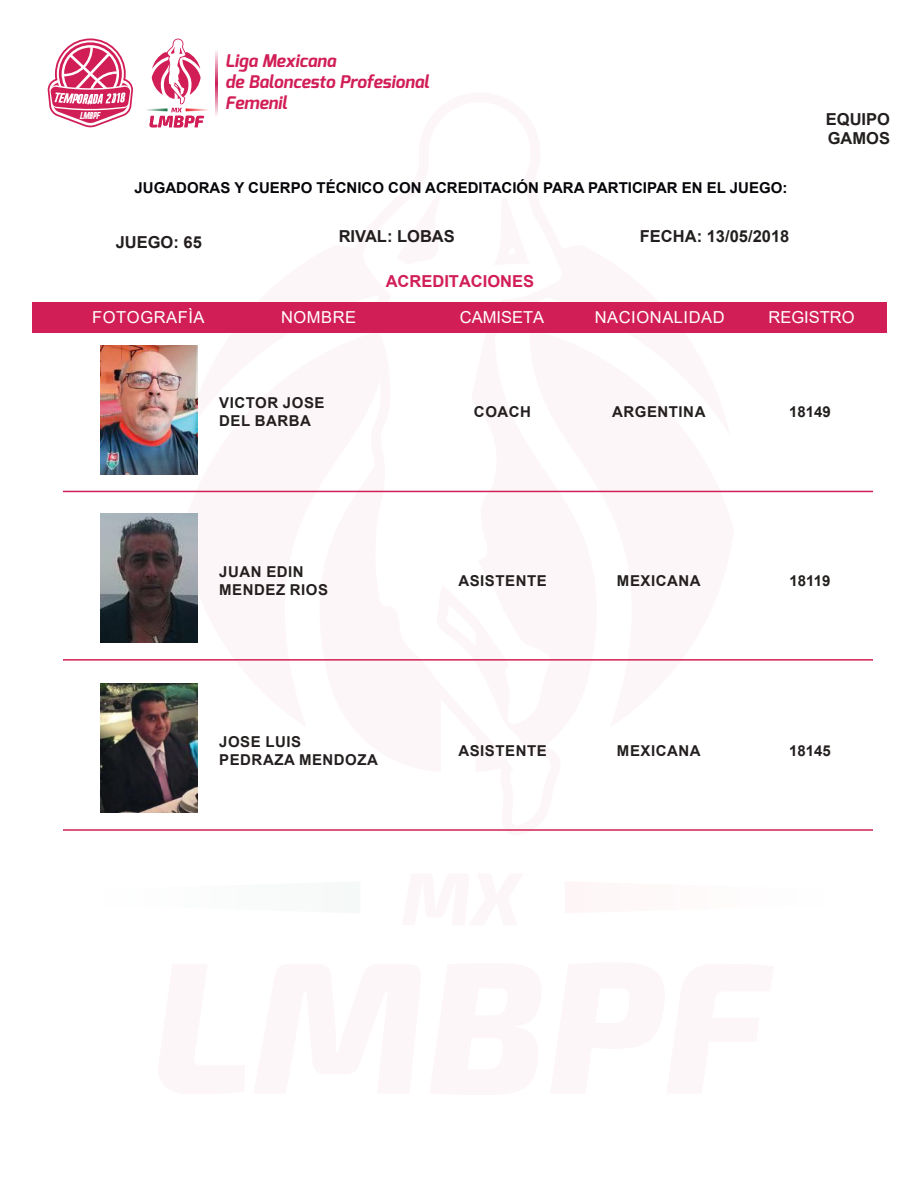
<style>
.page{position:relative;width:918px;height:1188px;background:#fff}
.page>*{position:absolute;margin:0;border:0;box-sizing:border-box;transform-origin:0 0}
.t1{font:italic 700 17.4px/20.9px "Exo";color:#d11e57}
.t2{font:700 16.5px/19.8px "Arial";color:#241f1f}
.t3{font:16.5px "Arial";letter-spacing:.035em;color:#fff}
.t4{font:16.5px "Arial";color:#fff}
.t5{font:700 16.5px "Arial";color:#d11e57}
.t6{font:700 15px/18px "Arial";letter-spacing:.035em;color:#241f1f}
.t7{font:700 15px "Arial";color:#05050a}
.t8{font:9.75px "Urae Nium";color:#fff}
</style>
<div class="page">
<svg style="left:361px;top:302px;width:203px;height:191px"></svg>
<div style="left:33px;top:303px;width:854px;height:30px;background:#d11e57"></div>
<svg style="left:146px;top:38px;width:62px;height:90px"></svg>
<svg style="left:215px;top:51px;width:2px;height:65px"></svg>
<svg style="left:48px;top:45px;width:85px;height:82px"></svg>
<img style="left:101px;top:345px;width:97px;height:129px">
<hr style="left:63px;top:491px;width:810px;height:1px;background:#d12057">
<img style="left:101px;top:513px;width:97px;height:129px">
<img style="left:101px;top:684px;width:97px;height:129px">
<hr style="left:63px;top:659px;width:810px;height:2px;background:#d12057">
<hr style="left:63px;top:829px;width:810px;height:2px;background:#d12057">
<p class="t1" style="left:225px;top:50px;width:205px">Liga Mexicana<br>de Baloncesto Profesional<br>Femenil</p>
<p class="t8" style="left:80px;top:112px;width:22px">lmbpf</p>
<p class="t2" style="left:826px;top:109px;width:66px">EQUIPO<br>GAMOS</p>
<p class="t7" style="left:135px;top:178px;width:654px">JUGADORAS Y CUERPO TÉCNICO CON ACREDITACIÓN PARA PARTICIPAR EN EL JUEGO:</p>
<p class="t2" style="left:116px;top:233px;width:88px">JUEGO: 65</p>
<p class="t2" style="left:339px;top:226px;width:118px">RIVAL: LOBAS</p>
<p class="t2" style="left:640px;top:226px;width:151px">FECHA: 13/05/2018</p>
<p class="t5" style="left:386px;top:270px;width:150px">ACREDITACIONES</p>
<p class="t3" style="left:92px;top:306px;width:114px">FOTOGRAFÌA</p>
<p class="t3" style="left:281px;top:306px;width:77px">NOMBRE</p>
<p class="t4" style="left:460px;top:306px;width:86px">CAMISETA</p>
<p class="t4" style="left:769px;top:306px;width:88px">REGISTRO</p>
<p class="t3" style="left:595px;top:306px;width:131px">NACIONALIDAD</p>
<p class="t6" style="left:219px;top:394px;width:107px">VICTOR JOSE<br>DEL BARBA</p>
<p class="t6" style="left:474px;top:403px;width:59px">COACH</p>
<p class="t6" style="left:612px;top:403px;width:95px">ARGENTINA</p>
<p class="t6" style="left:789px;top:403px;width:43px">18149</p>
<p class="t6" style="left:219px;top:563px;width:110px">JUAN EDIN<br>MENDEZ RIOS</p>
<p class="t6" style="left:219px;top:733px;width:160px">JOSE LUIS<br>PEDRAZA MENDOZA</p>
<p class="t6" style="left:458px;top:572px;width:90px">ASISTENTE</p>
<p class="t6" style="left:458px;top:742px;width:90px">ASISTENTE</p>
<p class="t6" style="left:617px;top:572px;width:85px">MEXICANA</p>
<p class="t6" style="left:617px;top:742px;width:85px">MEXICANA</p>
<p class="t6" style="left:790px;top:572px;width:42px">18119</p>
<p class="t6" style="left:789px;top:742px;width:43px">18145</p>
</div>
